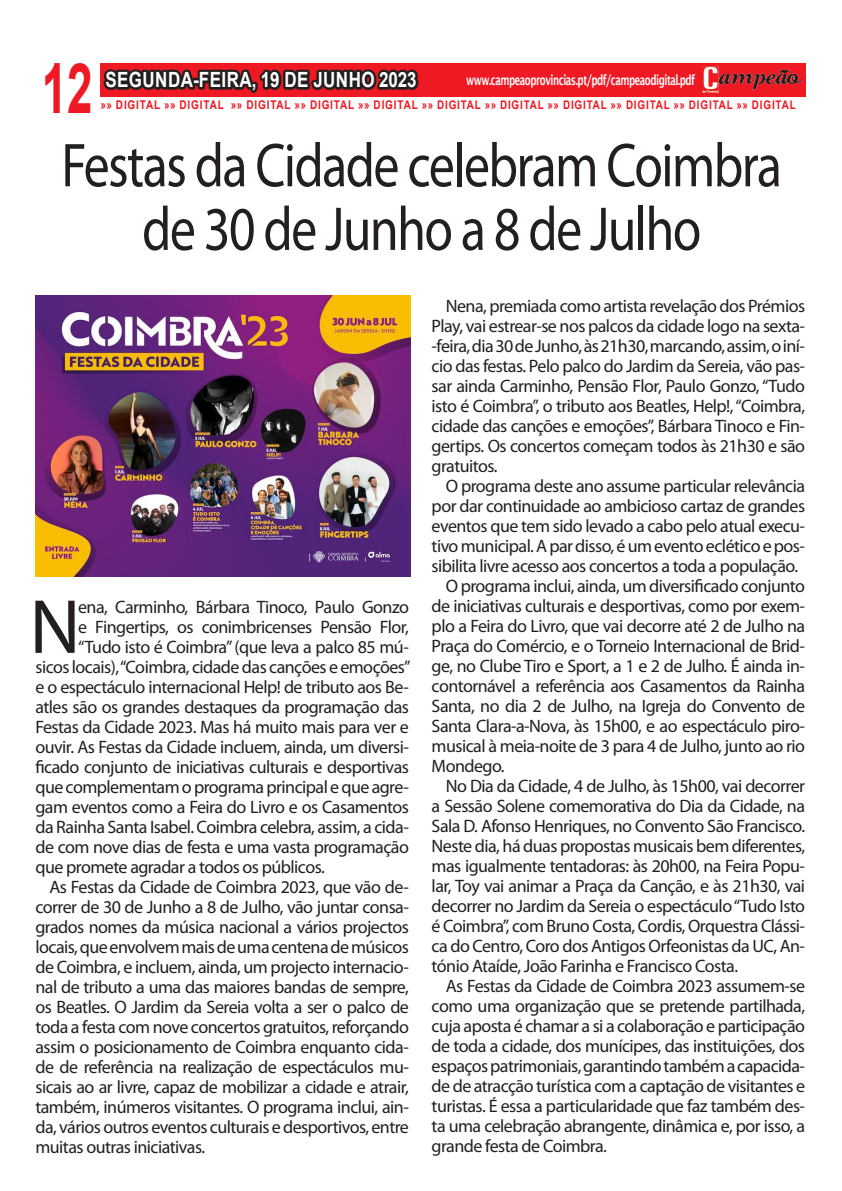
<style>
.page{position:relative;width:842px;height:1191px;background:#fff}
.page>*{position:absolute;margin:0;border:0;box-sizing:border-box;transform-origin:0 0}
.t1{font:77.3px "Myriad Pro";color:#241f1f}
.t2{font:700 69.4px "Arial";color:#ef1923;scale:.66 1}
.t3{font:62.4px/63.6px "Myriad Pro";letter-spacing:-.03em;color:#241f1f;text-align:center;scale:.83 1}
.t4{font:700 21px "Arial";letter-spacing:.025em;color:#fff;scale:.81 1}
.t5{font:18px/20px "Myriad Pro";letter-spacing:-.03em;color:#241f1f;text-align:justify}
.t6{font:600 14px "Lucida Sans";letter-spacing:-.05em;color:#fff;scale:.67 1}
.t7{font:700 11.9px "Arial";letter-spacing:.085em;color:#ef1923;scale:.83 1}
.s1{font-size:12px}
</style>
<div class="page">
<div style="left:100px;top:63px;width:706px;height:33px;background:#ef1923"></div>
<svg style="left:100px;top:69px;width:323px;height:28px"></svg>
<img style="left:702px;top:66px;width:99px;height:27px">
<img style="left:35px;top:296px;width:376px;height:280px">
<h2 class="t2" style="left:42px;top:40px;width:79px">12</h2>
<p class="t4" style="left:105px;top:65px;width:386px">SEGUNDA-FEIRA, 19 DE JUNHO 2023</p>
<p class="t6" style="left:466px;top:72px;width:343px">www.campeaoprovincias.pt/pdf/campeaodigital.pdf</p>
<p class="t7" style="left:100px;top:96px;width:839px"><span class="s1">»» DIGITAL »» DIGITAL »» DIGITAL »» DIGITAL »» DIGITAL</span> »» DIGITAL »» DIGITAL »» DIGITAL »» DIGITAL »» DIGITAL »» DIGITAL</p>
<h3 class="t3" style="left:61px;top:133px;width:869px">Festas da Cidade celebram Coimbra de 30 de Junho a 8 de Julho</h3>
<h1 class="t1" style="left:30px;top:579px;width:52px">N</h1>
<p class="t5" style="left:78px;top:596px;width:332px">ena, Carminho, Bárbara Tinoco, Paulo Gonzo</p>
<p class="t5" style="left:78px;top:616px;width:332px">e Fingertips, os conimbricenses Pensão Flor,</p>
<p class="t5" style="left:78px;top:636px;width:332px">“Tudo isto é Coimbra” (que leva a palco 85 mú-</p>
<p class="t5" style="left:35px;top:656px;width:377px">sicos locais), “Coimbra, cidade das canções e emoções”</p>
<p class="t5" style="left:35px;top:676px;width:375px">e o espectáculo internacional Help! de tributo aos Be-</p>
<p class="t5" style="left:35px;top:696px;width:375px">atles são os grandes destaques da programação das</p>
<p class="t5" style="left:35px;top:716px;width:375px">Festas da Cidade 2023. Mas há muito mais para ver e</p>
<p class="t5" style="left:35px;top:736px;width:375px">ouvir. As Festas da Cidade incluem, ainda, um diversi-</p>
<p class="t5" style="left:35px;top:756px;width:375px">ficado conjunto de iniciativas culturais e desportivas</p>
<p class="t5" style="left:35px;top:776px;width:375px">que complementam o programa principal e que agre-</p>
<p class="t5" style="left:35px;top:796px;width:375px">gam eventos como a Feira do Livro e os Casamentos</p>
<p class="t5" style="left:35px;top:816px;width:375px">da Rainha Santa Isabel. Coimbra celebra, assim, a cida-</p>
<p class="t5" style="left:35px;top:836px;width:375px">de com nove dias de festa e uma vasta programação</p>
<p class="t5" style="left:35px;top:856px;width:291px">que promete agradar a todos os públicos.</p>
<p class="t5" style="left:50px;top:876px;width:361px">As Festas da Cidade de Coimbra 2023, que vão de-</p>
<p class="t5" style="left:35px;top:896px;width:375px">correr de 30 de Junho a 8 de Julho, vão juntar consa-</p>
<p class="t5" style="left:35px;top:916px;width:375px">grados nomes da música nacional a vários projectos</p>
<p class="t5" style="left:35px;top:936px;width:375px">locais, que envolvem mais de uma centena de músicos</p>
<p class="t5" style="left:35px;top:956px;width:375px">de Coimbra, e incluem, ainda, um projecto internacio-</p>
<p class="t5" style="left:35px;top:976px;width:375px">nal de tributo a uma das maiores bandas de sempre,</p>
<p class="t5" style="left:35px;top:996px;width:375px">os Beatles. O Jardim da Sereia volta a ser o palco de</p>
<p class="t5" style="left:35px;top:1016px;width:375px">toda a festa com nove concertos gratuitos, reforçando</p>
<p class="t5" style="left:35px;top:1036px;width:375px">assim o posicionamento de Coimbra enquanto cida-</p>
<p class="t5" style="left:35px;top:1056px;width:375px">de de referência na realização de espectáculos mu-</p>
<p class="t5" style="left:35px;top:1076px;width:375px">sicais ao ar livre, capaz de mobilizar a cidade e atrair,</p>
<p class="t5" style="left:35px;top:1096px;width:375px">também, inúmeros visitantes. O programa inclui, ain-</p>
<p class="t5" style="left:35px;top:1116px;width:375px">da, vários outros eventos culturais e desportivos, entre</p>
<p class="t5" style="left:35px;top:1136px;width:171px">muitas outras iniciativas.</p>
<p class="t5" style="left:432px;top:296px;width:375px;text-indent:14px">Nena, premiada como artista revelação dos Prémios Play, vai estrear-se nos palcos da cidade logo na sexta--feira, dia 30 de Junho, às 21h30, marcando, assim, o iní&shy;cio das festas. Pelo palco do Jardim da Sereia, vão pas&shy;sar ainda Carminho, Pensão Flor, Paulo Gonzo, “Tudo isto é Coimbra”, o tributo aos Beatles, Help!, “Coimbra, cidade das canções e emoções”, Bárbara Tinoco e Fin&shy;gertips. Os concertos começam todos às 21h30 e são gratuitos.</p>
<p class="t5" style="left:446px;top:476px;width:361px">O programa deste ano assume particular relevância</p>
<p class="t5" style="left:432px;top:496px;width:375px">por dar continuidade ao ambicioso cartaz de grandes</p>
<p class="t5" style="left:432px;top:516px;width:375px">eventos que tem sido levado a cabo pelo atual execu-</p>
<p class="t5" style="left:432px;top:536px;width:375px">tivo municipal. A par disso, é um evento eclético e pos-</p>
<p class="t5" style="left:432px;top:556px;width:368px">sibilita livre acesso aos concertos a toda a população.</p>
<p class="t5" style="left:446px;top:576px;width:361px">O programa inclui, ainda, um diversificado conjunto</p>
<p class="t5" style="left:432px;top:596px;width:375px">de iniciativas culturais e desportivas, como por exem-</p>
<p class="t5" style="left:432px;top:616px;width:375px">plo a Feira do Livro, que vai decorre até 2 de Julho na</p>
<p class="t5" style="left:432px;top:636px;width:375px">Praça do Comércio, e o Torneio Internacional de Brid-</p>
<p class="t5" style="left:432px;top:656px;width:375px">ge, no Clube Tiro e Sport, a 1 e 2 de Julho. É ainda in-</p>
<p class="t5" style="left:432px;top:676px;width:375px">contornável a referência aos Casamentos da Rainha</p>
<p class="t5" style="left:432px;top:696px;width:375px">Santa, no dia 2 de Julho, na Igreja do Convento de</p>
<p class="t5" style="left:432px;top:716px;width:375px">Santa Clara-a-Nova, às 15h00, e ao espectáculo piro-</p>
<p class="t5" style="left:432px;top:736px;width:375px">musical à meia-noite de 3 para 4 de Julho, junto ao rio</p>
<p class="t5" style="left:432px;top:756px;width:75px">Mondego.</p>
<p class="t5" style="left:446px;top:776px;width:361px">No Dia da Cidade, 4 de Julho, às 15h00, vai decorrer</p>
<p class="t5" style="left:432px;top:796px;width:375px">a Sessão Solene comemorativa do Dia da Cidade, na</p>
<p class="t5" style="left:432px;top:816px;width:375px">Sala D. Afonso Henriques, no Convento São Francisco.</p>
<p class="t5" style="left:432px;top:836px;width:375px">Neste dia, há duas propostas musicais bem diferentes,</p>
<p class="t5" style="left:432px;top:856px;width:375px">mas igualmente tentadoras: às 20h00, na Feira Popu-</p>
<p class="t5" style="left:432px;top:876px;width:375px">lar, Toy vai animar a Praça da Canção, e às 21h30, vai</p>
<p class="t5" style="left:432px;top:896px;width:375px">decorrer no Jardim da Sereia o espectáculo “Tudo Isto</p>
<p class="t5" style="left:432px;top:916px;width:375px">é Coimbra”, com Bruno Costa, Cordis, Orquestra Clássi-</p>
<p class="t5" style="left:432px;top:936px;width:375px">ca do Centro, Coro dos Antigos Orfeonistas da UC, An-</p>
<p class="t5" style="left:432px;top:956px;width:308px">tónio Ataíde, João Farinha e Francisco Costa.</p>
<p class="t5" style="left:446px;top:976px;width:361px">As Festas da Cidade de Coimbra 2023 assumem-se</p>
<p class="t5" style="left:432px;top:996px;width:375px">como uma organização que se pretende partilhada,</p>
<p class="t5" style="left:432px;top:1016px;width:375px">cuja aposta é chamar a si a colaboração e participação</p>
<p class="t5" style="left:432px;top:1036px;width:375px">de toda a cidade, dos munícipes, das instituições, dos</p>
<p class="t5" style="left:432px;top:1056px;width:375px">espaços patrimoniais, garantindo também a capacida-</p>
<p class="t5" style="left:432px;top:1076px;width:375px">de de atracção turística com a captação de visitantes e</p>
<p class="t5" style="left:432px;top:1096px;width:375px">turistas. É essa a particularidade que faz também des-</p>
<p class="t5" style="left:432px;top:1116px;width:375px">ta uma celebração abrangente, dinâmica e, por isso, a</p>
<p class="t5" style="left:432px;top:1136px;width:177px">grande festa de Coimbra.</p>
</div>
